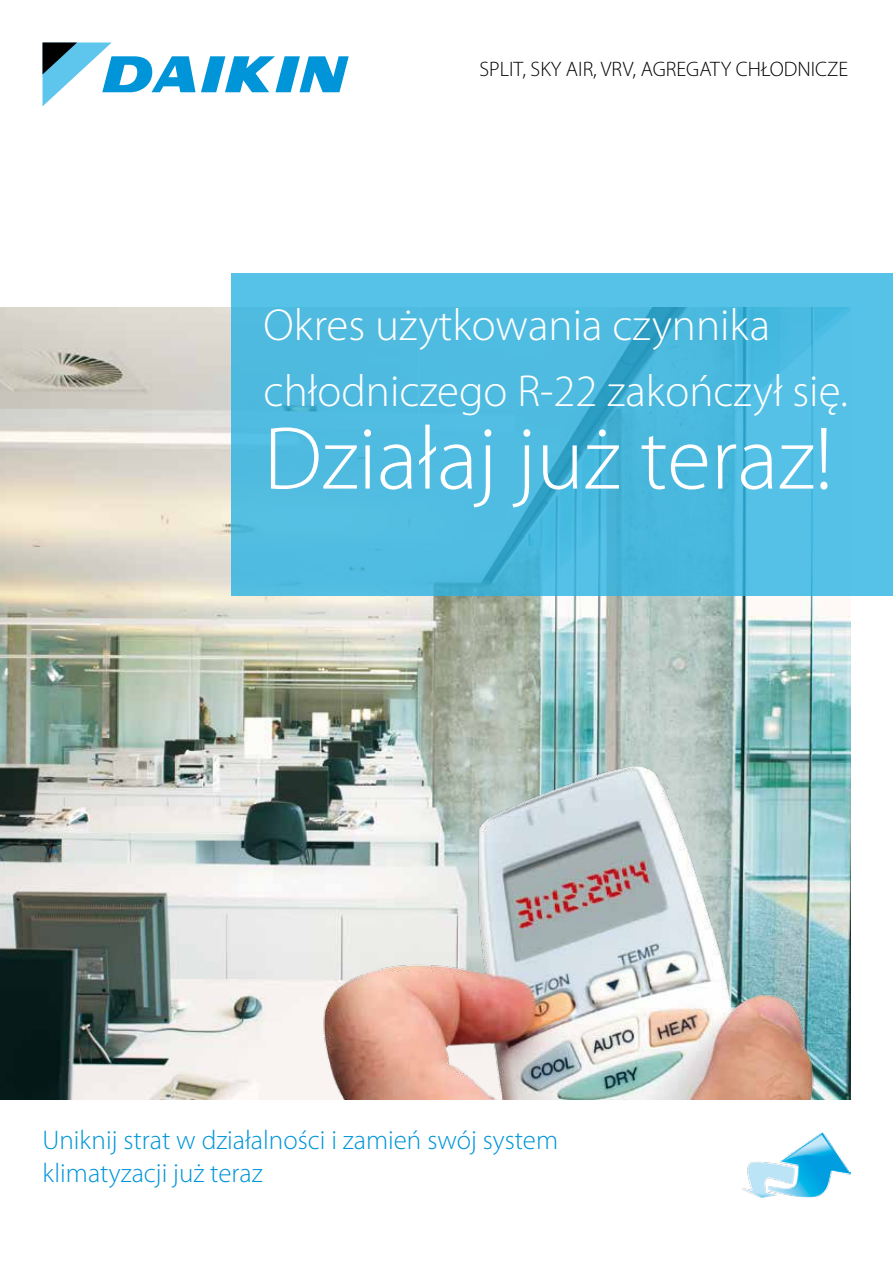
<style>
.page{position:relative;width:893px;height:1263px;background:#fff}
.page>*{position:absolute;margin:0;border:0;box-sizing:border-box;transform-origin:0 0}
.t1{font:300 90px "Myriad Pro";color:#fff}
.t2{font:300 45px/66px "Myriad Pro";color:#fff}
.t3{font:300 27px/33px "Myriad Pro";color:#0095d8}
.t4{font:300 21px "Myriad Pro";color:#000}
</style>
<div class="page">
<svg style="left:43px;top:43px;width:306px;height:63px"></svg>
<img style="left:0;top:307px;width:850px;height:792px">
<svg style="left:231px;top:274px;width:662px;height:322px;background:#4ebbe0"></svg>
<img style="left:742px;top:1132px;width:108px;height:66px">
<img style="left:289px;top:765px;width:544px;height:334px">
<p class="t4" style="left:479px;top:57px;width:370px">SPLIT, SKY AIR, VRV, AGREGATY CHŁODNICZE</p>
<h2 class="t2" style="left:264px;top:293px;width:586px">Okres użytkowania czynnika chłodniczego R-22 zakończył się.</h2>
<h1 class="t1" style="left:264px;top:409px;width:571px">Działaj już teraz!</h1>
<p class="t3" style="left:43px;top:1123px;width:517px">Uniknij strat w działalności i zamień swój system klimatyzacji już teraz</p>
</div>
